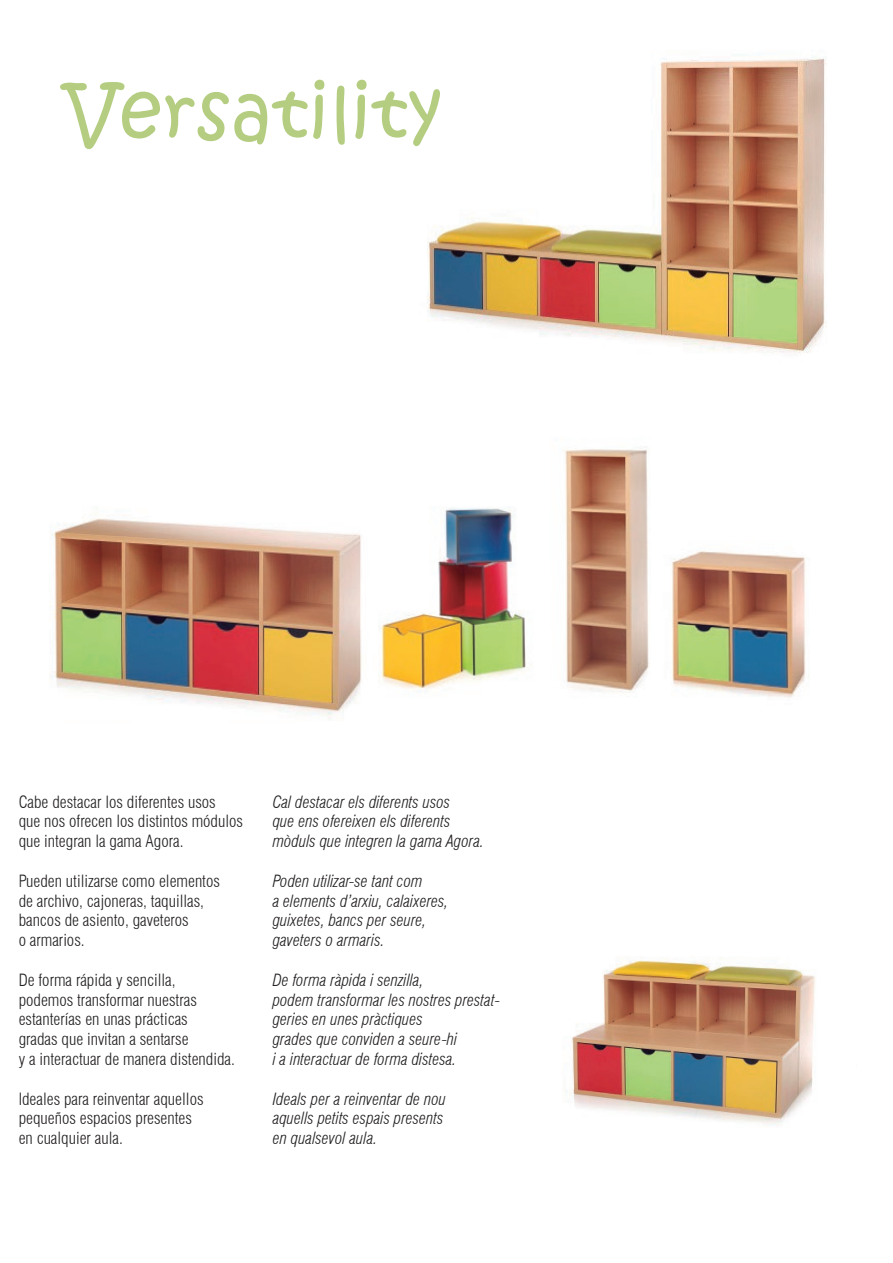
<style>
.page{position:relative;width:893px;height:1263px;background:#fff}
.page>*{position:absolute;margin:0;border:0;box-sizing:border-box;transform-origin:0 0}
.t1{font:75px "Kristen ITC";letter-spacing:.01em;color:#b4cd81}
.t2{font:300 condensed 16.5px/19.8px "Swiss 721 BT";color:#231f20}
.t3{font:italic 300 condensed 16.5px/19.8px "Swiss 721 BT";color:#231f20}
</style>
<div class="page">
<img style="left:427px;top:55px;width:400px;height:298px">
<img style="left:51px;top:518px;width:311px;height:200px">
<img style="left:378px;top:447px;width:272px;height:246px">
<img style="left:671px;top:551px;width:138px;height:147px">
<img style="left:566px;top:958px;width:249px;height:167px">
<h1 class="t1" style="left:65px;top:63px;width:378px">Versatility</h1>
<p class="t2" style="left:19px;top:792px;width:226px">Cabe destacar los diferentes usos<br>que nos ofrecen los distintos módulos que integran la gama Agora.</p>
<p class="t2" style="left:19px;top:871px;width:203px">Pueden utilizarse como elementos de archivo, cajoneras, taquillas, bancos de asiento, gaveteros<br>o armarios.</p>
<p class="t2" style="left:19px;top:970px;width:218px">De forma rápida y sencilla,<br>podemos transformar nuestras estanterías en unas prácticas<br>gradas que invitan a sentarse<br>y a interactuar de manera distendida.</p>
<p class="t2" style="left:19px;top:1089px;width:186px">Ideales para reinventar aquellos pequeños espacios presentes en cualquier aula.</p>
<p class="t3" style="left:273px;top:792px;width:213px">Cal destacar els diferents usos<br>que ens ofereixen els diferents mòduls que integren la gama Agora.</p>
<p class="t3" style="left:273px;top:871px;width:177px">Poden utilizar-se tant com<br>a elements d’arxiu, calaixeres, guixetes, bancs per seure, gaveters o armaris.</p>
<p class="t3" style="left:273px;top:970px;width:229px">De forma ràpida i senzilla,<br>podem transformar les nostres prestat&shy;geries en unes pràctiques<br>grades que conviden a seure-hi<br>i a interactuar de forma distesa.</p>
<p class="t3" style="left:273px;top:1089px;width:175px">Ideals per a reinventar de nou aquells petits espais presents en qualsevol aula.</p>
</div>
